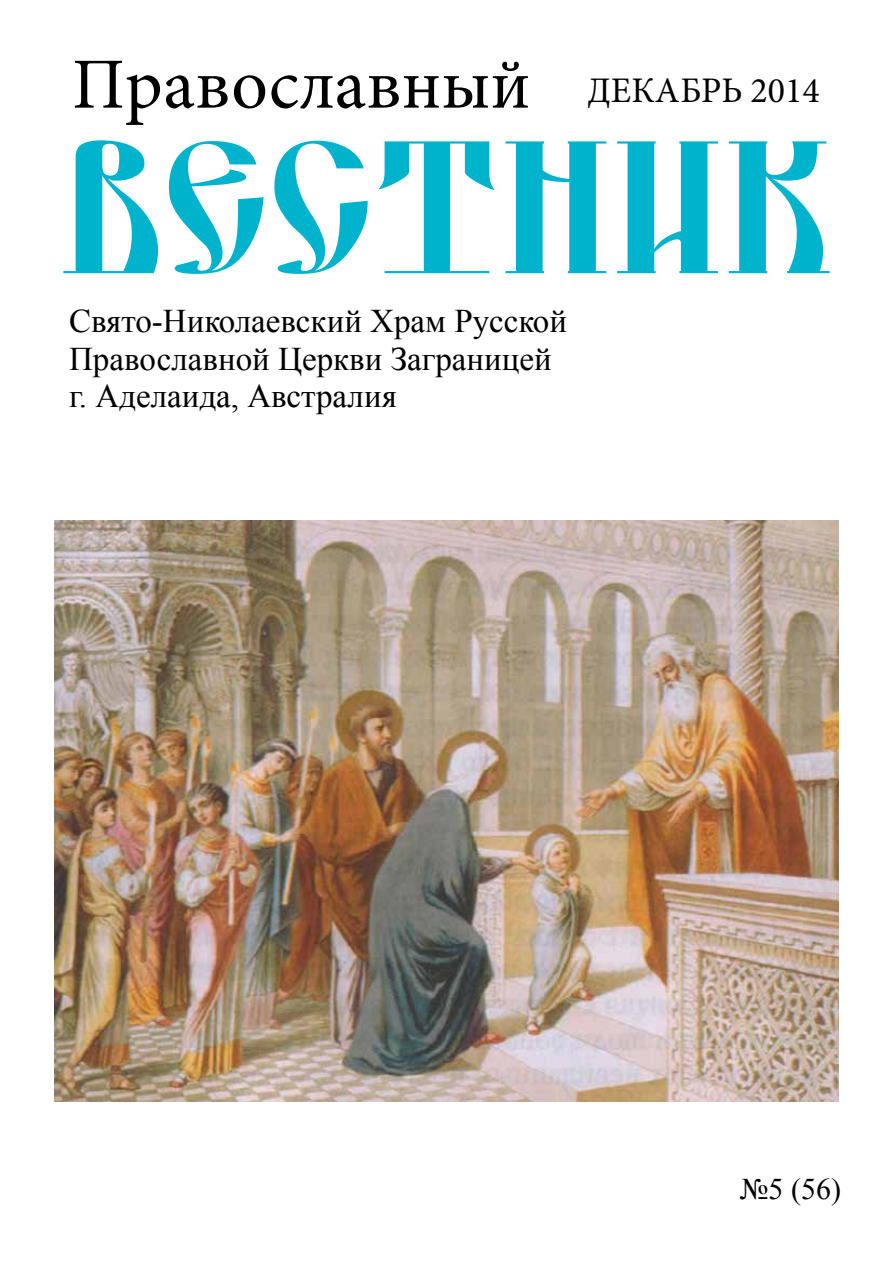
<style>
.page{position:relative;width:893px;height:1263px;background:#fff}
.page>*{position:absolute;margin:0;border:0;box-sizing:border-box;transform-origin:0 0}
.t1{font:180px "DS Yermak D";color:#00b3cd}
.t2{font:72px "Minion Pro";color:#000}
.t3{font:36px "Minion Pro";color:#000}
.t4{font:33px/37.5px "Times New Roman";color:#000}
.t5{font:30px "Times New Roman";color:#000}
</style>
<div class="page">
<img style="left:54px;top:521px;width:785px;height:580px">
<h2 class="t2" style="left:72px;top:36px;width:460px">Православный</h2>
<p class="t3" style="left:588px;top:66px;width:234px">ДЕКАБРЬ 2014</p>
<h1 class="t1" style="left:58px;top:113px;width:778px">ВЕСТНИК</h1>
<p class="t4" style="left:69px;top:302px;width:499px">Свято-Николаевский Храм Русской<br>Православной Церкви Заграницей г. Аделаида, Австралия</p>
<p class="t5" style="left:740px;top:1169px;width:103px">№5 (56)</p>
</div>
